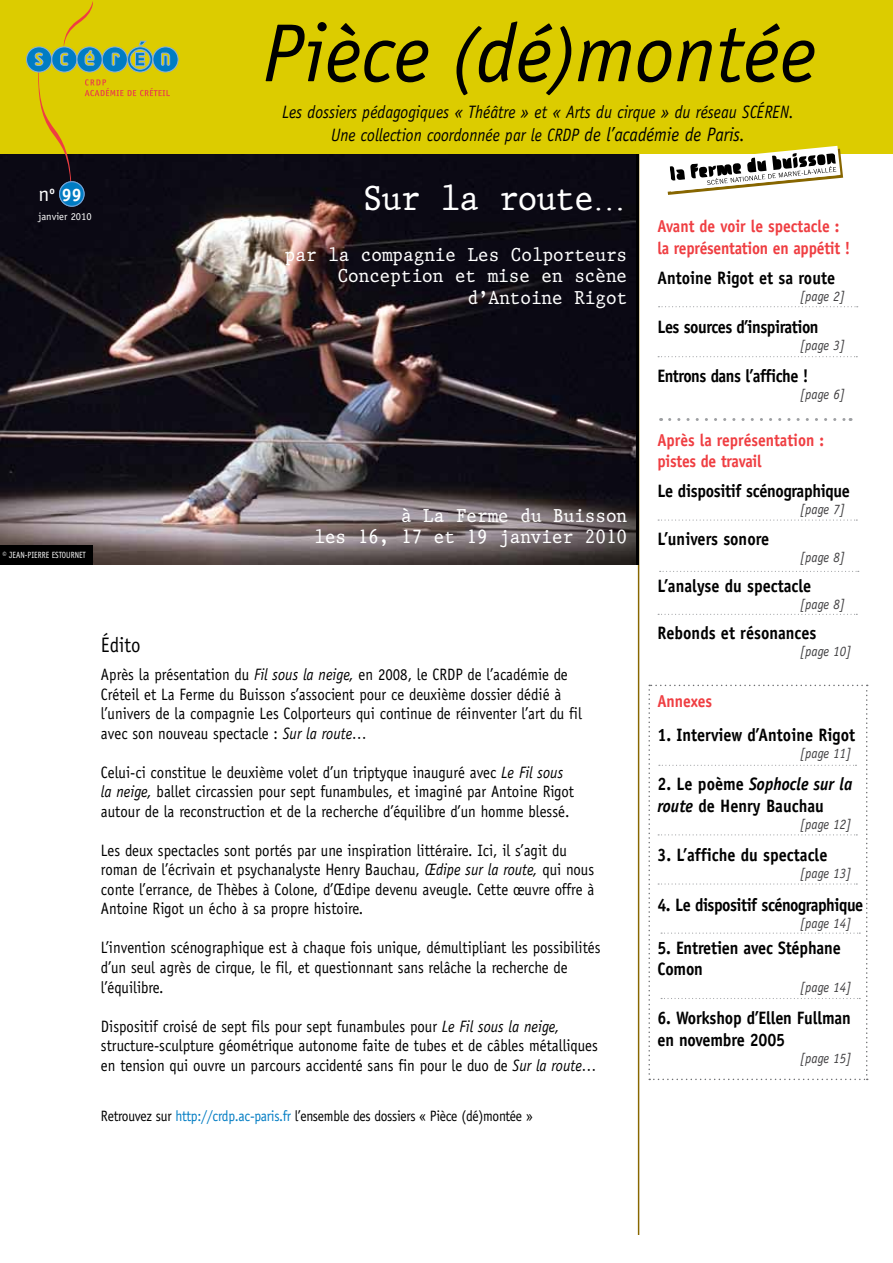
<style>
.page{position:relative;width:893px;height:1263px;background:#fff}
.page>*{position:absolute;margin:0;border:0;box-sizing:border-box;transform-origin:0 0}
.t1{font:italic 82.5px "Officina Sans";color:#000}
.t2{font:36px "King";letter-spacing:-.02em;color:#fff;scale:.9 1}
.t3{font:21px "Officina Sans";color:#000;scale:.9 1}
.t4{font:19.5px/21.8px "King";color:#fff;text-align:right;scale:.9 1}
.t5{font:700 18px/21.6px "Officina Sans";letter-spacing:-.01em;color:#000;scale:.9 1}
.t6{font:italic 18px/23.7px "Officina Sans";color:#000;text-align:center;scale:.9 1}
.t7{font:700 18px "Officina Sans";letter-spacing:-.03em;color:#000;scale:.9 1}
.t8{font:700 18px "Officina Sans";color:#fff}
.t9{font:700 17.25px/21.6px "Officina Sans";letter-spacing:-.015em;color:#ef3e42;scale:.9 1}
.t10{font:16.5px/19.5px "Officina Sans";color:#000;scale:.9 1}
.t11{font:15px "Officina Sans";letter-spacing:-.02em;color:#000;scale:.9 1}
.t12{font:italic 14.25px "Officina Sans";color:#414042;scale:.9 1}
.t13{font:10.5px "Officina Sans";color:#fff}
.t14{font:9px "Officina Sans";color:#fff;scale:.85 1}
.s1{font-size:72px}
.s2{font-size:19.5px}
.s3{font-weight:400;font-size:21px}
.s4{font-family:"Times New Roman"}
.s5{font-style:italic}
.s6{color:#007cc3}
</style>
<div class="page">
<img style="left:617px;top:153px;width:41px;height:1082px">
<img style="left:0;top:154px;width:636px;height:411px">
<div style="left:0;top:0;width:893px;height:153px;background:#dccc00"></div>
<svg style="left:658px;top:356px;width:199px;height:1px"></svg>
<div style="left:60px;top:182px;width:24px;height:24px;background:#007cc3;border-radius:50%"></div>
<div style="left:59px;top:181px;width:26px;height:26px;border:1px solid #72a3d7;border-radius:50%"></div>
<svg style="left:26px;top:1px;width:153px;height:192px"></svg>
<div style="left:0;top:545px;width:92px;height:19px;background:#000"></div>
<svg style="left:661px;top:145px;width:184px;height:50px"></svg>
<svg style="left:670px;top:418px;width:181px;height:3px"></svg>
<svg style="left:658px;top:519px;width:199px;height:2px"></svg>
<svg style="left:660px;top:571px;width:199px;height:1px"></svg>
<svg style="left:659px;top:306px;width:199px;height:1px"></svg>
<svg style="left:658px;top:614px;width:199px;height:1px"></svg>
<svg style="left:648px;top:685px;width:220px;height:395px"></svg>
<h1 class="t1" style="left:262px;top:5px;width:556px">Pièce <span class="s1">(</span>dé<span class="s1">)</span>montée</h1>
<p class="t6" style="left:282px;top:100px;width:570px">Les dossiers pédagogiques « Théâtre » et « Arts du cirque » du réseau SCÉREN.<br>Une collection coordonnée par le CRDP <span class="s2">de l’académie de Paris.</span></p>
<p class="t8" style="left:39px;top:183px;width:45px"><span class="s3">n</span><sup>o</sup> 99</p>
<h2 class="t2" style="left:363px;top:176px;width:293px">Sur la route<span class="s4">…</span></h2>
<p class="t4" style="left:285px;top:244px;width:382px">par la compagnie Les Colporteurs<br>Conception et mise en scène d’Antoine Rigot</p>
<p class="t13" style="left:39px;top:211px;width:55px">janvier 2010</p>
<p class="t14" style="left:3px;top:550px;width:99px">© Jean-Pierre Estournet</p>
<p class="t4" style="left:314px;top:505px;width:349px">à La Ferme du Buisson<br>les 16, 17 et 19 janvier 2010</p>
<p class="t3" style="left:101px;top:633px;width:45px">édito</p>
<p class="t10" style="left:101px;top:665px;width:536px">Après la présentation du <span class="s5">Fil sous la neige,</span> en 2008, le CRDP de l’académie de Créteil et La Ferme du Buisson s’associent pour ce deuxième dossier dédié à l’univers de la compagnie Les Colporteurs qui continue de réinventer l’art du fil avec son nouveau spectacle : <span class="s5">Sur la route…</span></p>
<p class="t10" style="left:101px;top:763px;width:527px">Celui-ci constitue le deuxième volet d’un triptyque inauguré avec <span class="s5">Le Fil sous la neige,</span> ballet circassien pour sept funambules, et imaginé par Antoine Rigot autour de la reconstruction et de la recherche d’équilibre d’un homme blessé.</p>
<p class="t10" style="left:101px;top:841px;width:550px">Les deux spectacles sont portés par une inspiration littéraire. Ici, il s’agit du roman de l’écrivain et psychanalyste Henry Bauchau, <span class="s5">Œdipe sur la route,</span> qui nous conte l’errance, de Thèbes à Colone, d’Œdipe devenu aveugle. Cette œuvre offre à Antoine Rigot un écho à sa propre histoire.</p>
<p class="t10" style="left:101px;top:938px;width:557px">L’invention scénographique est à chaque fois unique, démultipliant les possibilités d’un seul agrès de cirque, le fil, et questionnant sans relâche la recherche de l’équilibre.</p>
<p class="t10" style="left:101px;top:1016px;width:554px">Dispositif croisé de sept fils pour sept funambules pour <span class="s5">Le Fil sous la neige, </span>structure-sculpture géométrique autonome faite de tubes et de câbles métalliques en tension qui ouvre un parcours accidenté sans fin pour le duo de <span class="s5">Sur la route…</span></p>
<p class="t11" style="left:101px;top:1107px;width:481px">Retrouvez sur <span class="s6">http://crdp.ac-paris.fr</span> l’ensemble des dossiers « Pièce (dé)montée »</p>
<p class="t9" style="left:657px;top:215px;width:216px">Avant de voir le spectacle : la représentation en appétit !</p>
<p class="t5" style="left:657px;top:267px;width:199px">Antoine Rigot et sa route</p>
<p class="t12" style="left:800px;top:288px;width:52px">[page 2]</p>
<p class="t7" style="left:657px;top:316px;width:181px">Les sources d’inspiration</p>
<p class="t12" style="left:800px;top:337px;width:52px">[page 3]</p>
<p class="t7" style="left:657px;top:365px;width:169px">Entrons dans l’affiche !</p>
<p class="t12" style="left:800px;top:386px;width:52px">[page 6]</p>
<p class="t9" style="left:657px;top:429px;width:187px">Après la représentation : pistes de travail</p>
<p class="t5" style="left:657px;top:480px;width:216px">Le dispositif scénographique</p>
<p class="t12" style="left:800px;top:501px;width:52px">[page 7]</p>
<p class="t5" style="left:657px;top:527px;width:126px">L’univers sonore</p>
<p class="t12" style="left:800px;top:549px;width:52px">[page 8]</p>
<p class="t5" style="left:657px;top:575px;width:173px">L’analyse du spectacle</p>
<p class="t12" style="left:800px;top:596px;width:52px">[page 8]</p>
<p class="t5" style="left:657px;top:622px;width:178px">Rebonds et résonances</p>
<p class="t12" style="left:800px;top:643px;width:59px">[page 10]</p>
<p class="t9" style="left:657px;top:690px;width:62px">Annexes</p>
<p class="t5" style="left:657px;top:724px;width:221px">1. Interview d’Antoine Rigot</p>
<p class="t12" style="left:800px;top:745px;width:59px">[page 11]</p>
<p class="t5" style="left:657px;top:773px;width:218px">2. Le poème <span class="s5">Sophocle sur la route</span> de Henry Bauchau</p>
<p class="t12" style="left:800px;top:816px;width:59px">[page 12]</p>
<p class="t5" style="left:657px;top:844px;width:190px">3. L’affiche du spectacle</p>
<p class="t12" style="left:800px;top:865px;width:59px">[page 13]</p>
<p class="t7" style="left:657px;top:893px;width:230px">4. Le dispositif scénographique</p>
<p class="t12" style="left:800px;top:914px;width:59px">[page 14]</p>
<p class="t5" style="left:657px;top:936px;width:205px">5. Entretien avec Stéphane<br>Comon</p>
<p class="t12" style="left:800px;top:979px;width:59px">[page 14]</p>
<p class="t5" style="left:657px;top:1007px;width:216px">6. Workshop d’Ellen Fullman en novembre 2005</p>
<p class="t12" style="left:800px;top:1050px;width:59px">[page 15]</p>
</div>
